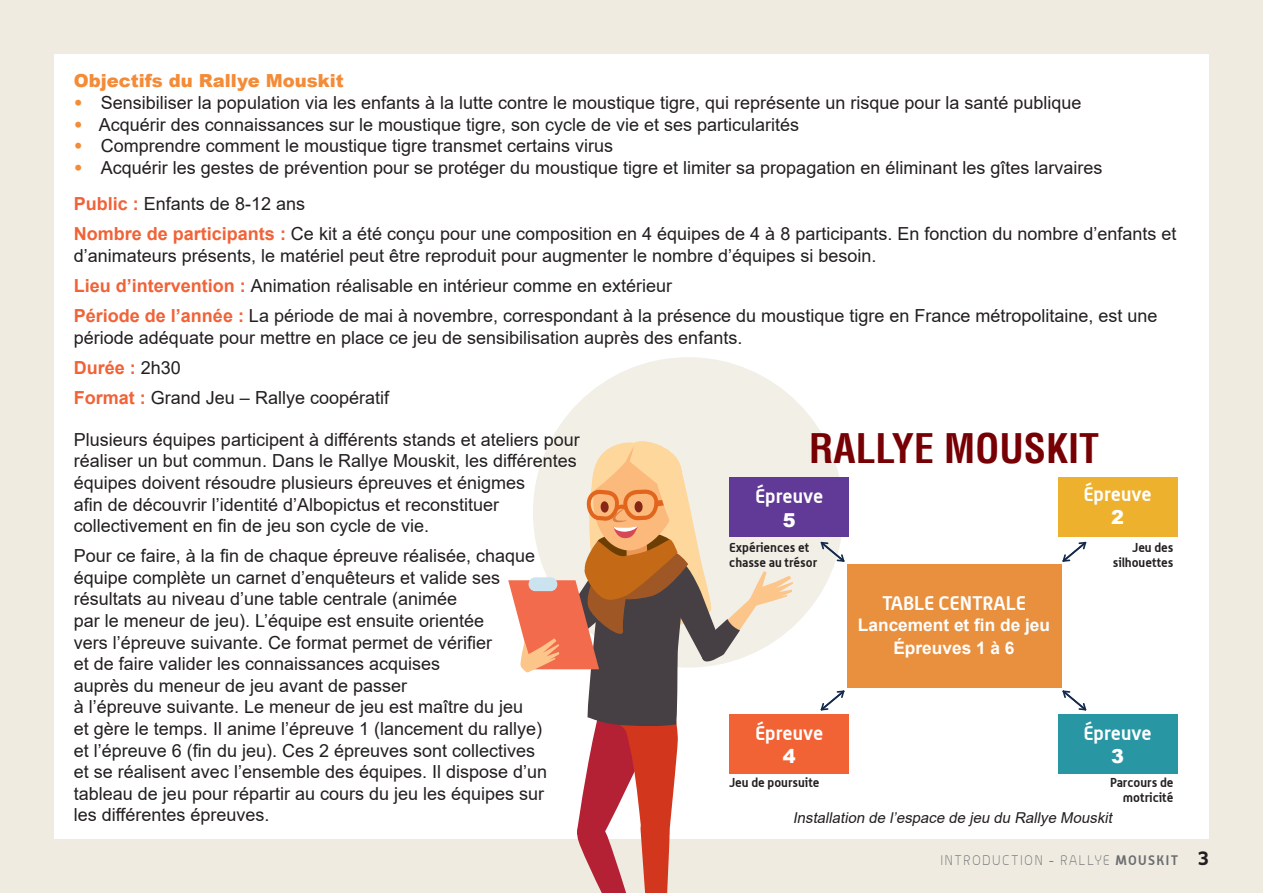
<style>
.page{position:relative;width:1263px;height:893px;background:#efebe1}
.page>*{position:absolute;margin:0;border:0;box-sizing:border-box;transform-origin:0 0}
.t1{font:700 condensed 39.75px "Helvetica";color:#770004}
.t2{font:700 19.2px "Alwyn";color:#fff}
.t3{font:900 19.2px "Arial";color:#fff}
.t4{font:18px/21.6px "Arial";color:#231f20}
.t5{font:900 18px "Arial";color:#f48b37}
.t6{font:700 17.25px/23.1px "Arial";color:#fff;text-align:center}
.t7{font:italic 15px "Arial";color:#231f20}
.t8{font:100 13.5px "Alwyn";letter-spacing:.1em;color:#6c6d70}
.t9{font:700 12.6px/15.1px "Alwyn";color:#231f20;text-align:right}
.s1{font-weight:900;color:#f48b37}
.s2{font-weight:700;color:#f16237}
.s3{font-weight:700}
.s4{font-family:"Clan OT";font-weight:700;font-size:18px;color:#231f20}
</style>
<div class="page">
<div style="left:54px;top:54px;width:1155px;height:785px;background:#fff"></div>
<div style="left:533px;top:357px;width:310px;height:311px;background:#efebe1;border-radius:50%"></div>
<div style="left:847px;top:564px;width:214px;height:124px;background:#e9903e"></div>
<div style="left:1057px;top:477px;width:120px;height:60px;background:#eeb12e"></div>
<div style="left:729px;top:477px;width:120px;height:60px;background:#613a97"></div>
<div style="left:1057px;top:714px;width:120px;height:60px;background:#2897a3"></div>
<div style="left:729px;top:714px;width:120px;height:60px;background:#f16235"></div>
<svg style="left:821px;top:542px;width:23px;height:20px"></svg>
<svg style="left:1062px;top:542px;width:24px;height:20px"></svg>
<svg style="left:1062px;top:690px;width:24px;height:20px"></svg>
<svg style="left:821px;top:690px;width:23px;height:20px"></svg>
<svg style="left:508px;top:439px;width:285px;height:454px"></svg>
<p class="t5" style="left:74px;top:68px;width:271px">Objectifs du Rallye Mouskit</p>
<p class="t4" style="left:74px;top:92px;width:1009px"><span class="s1">•</span> Sensibiliser la population via les enfants à la lutte contre le moustique tigre, qui représente un risque pour la santé publique</p>
<p class="t4" style="left:74px;top:113px;width:727px"><span class="s1">•</span> Acquérir des connaissances sur le moustique tigre, son cycle de vie et ses particularités</p>
<p class="t4" style="left:74px;top:135px;width:541px"><span class="s1">•</span> Comprendre comment le moustique tigre transmet certains virus</p>
<p class="t4" style="left:74px;top:149px;width:1030px;line-height:36.6px"><span class="s1">•</span> Acquérir les gestes de prévention pour se protéger du moustique tigre et limiter sa propagation en éliminant les gîtes larvaires<br><span class="s2">Public :</span> Enfants de 8-12 ans</p>
<p class="t4" style="left:74px;top:223px;width:1104px"><span class="s2">Nombre de participants :</span> Ce kit a été conçu pour une composition en 4 équipes de 4 à 8 participants. En fonction du nombre d’enfants et d’animateurs présents, le matériel peut être reproduit pour augmenter le nombre d’équipes si besoin.</p>
<p class="t4" style="left:74px;top:270px;width:1085px;line-height:30px"><span class="s2">Lieu d’intervention :</span> Animation réalisable en intérieur comme en extérieur<br><span class="s2">Période de l’année :</span> La période de mai à novembre, correspondant à la présence du moustique tigre en France métropolitaine, est une</p>
<p class="t4" style="left:74px;top:322px;width:670px;line-height:30px">période adéquate pour mettre en place ce jeu de sensibilisation auprès des enfants.<br><span class="s2">Durée :</span> 2h30<br><span class="s2">Format :</span> Grand Jeu – Rallye coopératif</p>
<p class="t4" style="left:74px;top:429px;width:507px">Plusieurs équipes participent à différents stands et ateliers pour réaliser un but commun. Dans le Rallye Mouskit, les différentes équipes doivent résoudre plusieurs épreuves et énigmes<br>afin de découvrir l’identité d’Albopictus et reconstituer collectivement en fin de jeu son cycle de vie.</p>
<p class="t4" style="left:74px;top:545px;width:475px">Pour ce faire, à la fin de chaque épreuve réalisée, chaque équipe complète un carnet d’enquêteurs et valide ses résultats au niveau d’une table centrale (animée<br>par le meneur de jeu). L’équipe est ensuite orientée<br>vers l’épreuve suivante. Ce format permet de vérifier<br>et de faire valider les connaissances acquises<br>auprès du meneur de jeu avant de passer<br>à l’épreuve suivante. Le meneur de jeu est maître du jeu<br>et gère le temps. Il anime l’épreuve 1 (lancement du rallye) et l’épreuve 6 (fin du jeu). Ces 2 épreuves sont collectives et se réalisent avec l’ensemble des équipes. Il dispose d’un tableau de jeu pour répartir au cours du jeu les équipes sur les différentes épreuves.</p>
<h1 class="t1" style="left:809px;top:424px;width:292px">RALLYE MOUSKIT</h1>
<p class="t2" style="left:755px;top:485px;width:70px">Épreuve</p>
<p class="t3" style="left:783px;top:506px;width:14px">5</p>
<p class="t9" style="left:729px;top:539px;width:89px;text-align:left">Expériences et chasse au trésor</p>
<p class="t2" style="left:755px;top:722px;width:70px">Épreuve</p>
<p class="t3" style="left:783px;top:743px;width:14px">4</p>
<p class="t9" style="left:729px;top:774px;width:92px">Jeu de poursuite</p>
<p class="t2" style="left:882px;top:591px;width:145px">TABLE CENTRALE</p>
<p class="t6" style="left:858px;top:613px;width:194px">Lancement et fin de jeu<br>Épreuves 1 à 6</p>
<p class="t2" style="left:1083px;top:482px;width:70px">Épreuve</p>
<p class="t3" style="left:1111px;top:503px;width:14px">2</p>
<p class="t9" style="left:1113px;top:539px;width:62px">Jeu des silhouettes</p>
<p class="t2" style="left:1083px;top:722px;width:70px">Épreuve</p>
<p class="t3" style="left:1111px;top:743px;width:14px">3</p>
<p class="t9" style="left:1110px;top:774px;width:65px">Parcours de motricité</p>
<p class="t7" style="left:793px;top:807px;width:324px">Installation de l’espace de jeu du Rallye Mouskit</p>
<p class="t8" style="left:940px;top:853px;width:270px">INTRODUCTION - RALLYE <span class="s3">MOUSKIT</span> <span class="s4">3</span></p>
</div>
